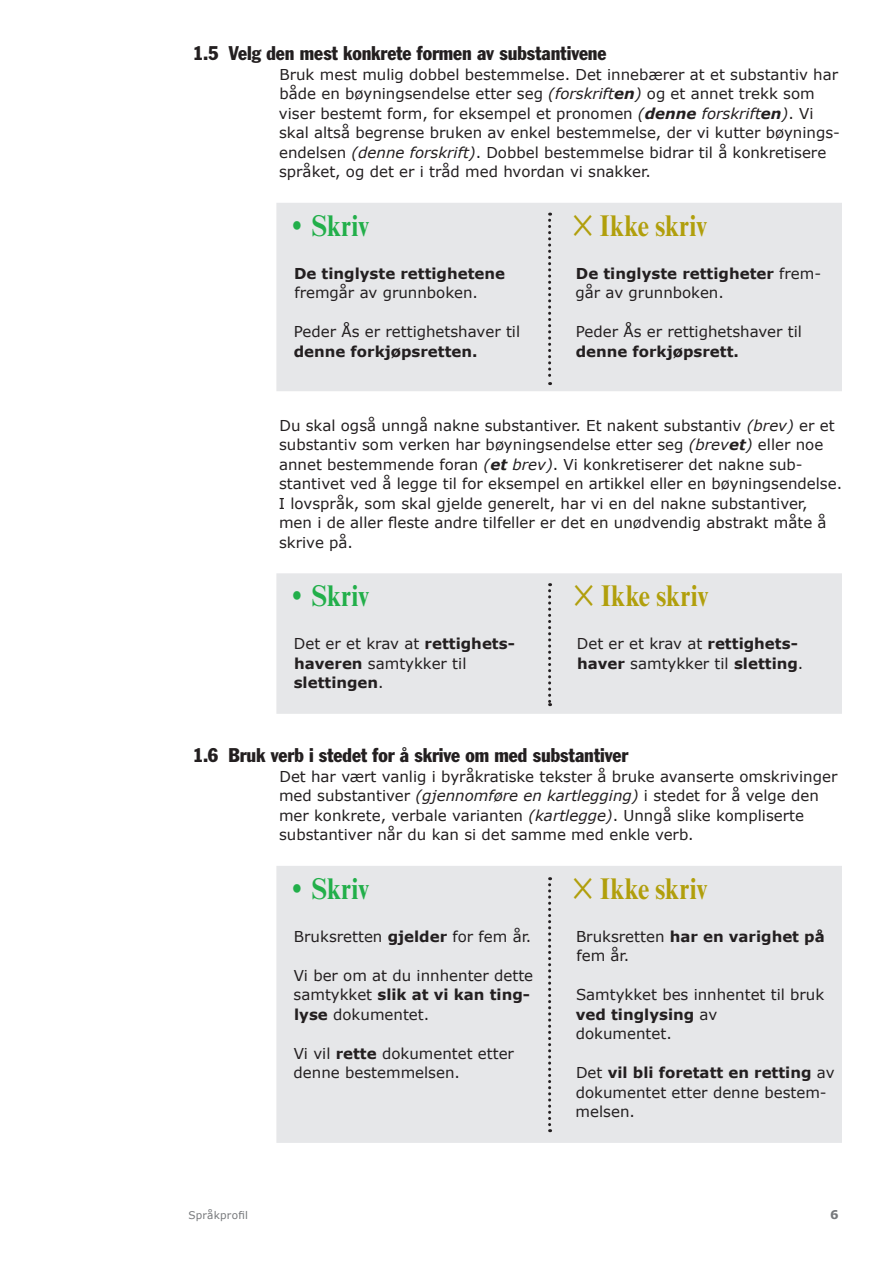
<style>
.page{position:relative;width:893px;height:1263px;background:#fff}
.page>*{position:absolute;margin:0;border:0;box-sizing:border-box;transform-origin:0 0}
.t1{font:700 30px "Times NRMT";letter-spacing:.01em;color:#b19f0c;scale:.85 1}
.t2{font:700 30px "Times NRMT";color:#22af4a;scale:.85 1}
.t3{font:condensed 19.5px "Franklin Gothic";letter-spacing:-.005em;color:#231f20}
.t4{font:15px/19.5px "Verdana";color:#231f20}
.t5{font:700 15px/19.5px "Verdana";color:#231f20}
.t6{font:700 12px "Verdana";color:#76787b}
.t7{font:10.5px "Verdana";letter-spacing:.02em;color:#76787b}
.s1{font-style:italic}
.s2{font-weight:700;font-style:italic}
.s3{font-weight:400}
.s4{font-weight:700}
</style>
<div class="page">
<div style="left:276px;top:203px;width:566px;height:188px;background:#e6e7e9"></div>
<div style="left:276px;top:573px;width:566px;height:141px;background:#e6e7e9"></div>
<div style="left:276px;top:866px;width:566px;height:277px;background:#e6e7e9"></div>
<svg style="left:548px;top:213px;width:3px;height:172px"></svg>
<svg style="left:548px;top:583px;width:3px;height:123px"></svg>
<svg style="left:548px;top:877px;width:3px;height:255px"></svg>
<h2 class="t3" style="left:193px;top:41px;width:415px">1.5 Velg den mest konkrete formen av substantivene</h2>
<p class="t4" style="left:279px;top:65px;width:563px">Bruk mest mulig dobbel bestemmelse. Det innebærer at et substantiv har både en bøyningsendelse etter seg <span class="s1">(forskrift</span><span class="s2">en</span><span class="s1">)</span> og et annet trekk som viser bestemt form, for eksempel et pronomen <span class="s1">(</span><span class="s2">denne</span> <span class="s1">forskrift</span><span class="s2">en</span><span class="s1">)</span>. Vi skal altså begrense bruken av enkel bestemmelse, der vi kutter bøynings&shy;endelsen <span class="s1">(denne forskrift)</span>. Dobbel bestemmelse bidrar til å konkretisere språket, og det er i tråd med hvordan vi snakker.</p>
<h1 class="t2" style="left:292px;top:207px;width:92px">• Skriv</h1>
<h1 class="t1" style="left:573px;top:207px;width:159px">✕ Ikke skriv</h1>
<p class="t5" style="left:294px;top:264px;width:213px">De tinglyste rettighetene</p>
<p class="t4" style="left:294px;top:283px;width:185px">fremgår av grunnboken.</p>
<p class="t4" style="left:294px;top:322px;width:228px">Peder Ås er rettighetshaver til</p>
<p class="t5" style="left:294px;top:342px;width:185px">denne forkjøpsretten.</p>
<p class="t5" style="left:575px;top:264px;width:247px">De tinglyste rettigheter <span class="s3">frem&shy;går av grunnboken.</span></p>
<p class="t4" style="left:576px;top:322px;width:228px">Peder Ås er rettighetshaver til</p>
<p class="t5" style="left:576px;top:342px;width:165px">denne forkjøpsrett.</p>
<p class="t4" style="left:279px;top:416px;width:565px">Du skal også unngå nakne substantiver. Et nakent substantiv <span class="s1">(brev)</span> er et substantiv som verken har bøyningsendelse etter seg <span class="s1">(brev</span><span class="s2">et</span><span class="s1">)</span> eller noe annet bestemmende foran <span class="s1">(</span><span class="s2">et</span> <span class="s1">brev)</span>. Vi konkretiserer det nakne sub&shy;stantivet ved å legge til for eksempel en artikkel eller en bøyningsendelse.<br>I lovspråk, som skal gjelde generelt, har vi en del nakne substantiver, men i de aller fleste andre tilfeller er det en unødvendig abstrakt måte å skrive på.</p>
<h1 class="t2" style="left:292px;top:578px;width:92px">• Skriv</h1>
<h1 class="t1" style="left:574px;top:578px;width:159px">✕ Ikke skriv</h1>
<p class="t5" style="left:294px;top:634px;width:223px"><span class="s3">Det er et krav at</span> rettighets&shy;haveren <span class="s3">samtykker til </span>slettingen<span class="s3">.</span></p>
<p class="t4" style="left:577px;top:634px;width:228px">Det er et krav at <span class="s4">rettighets&shy;haver</span> samtykker til <span class="s4">sletting</span>.</p>
<h2 class="t3" style="left:193px;top:743px;width:437px">1.6 Bruk verb i stedet for å skrive om med substantiver</h2>
<p class="t4" style="left:279px;top:767px;width:560px">Det har vært vanlig i byråkratiske tekster å bruke avanserte omskrivinger med substantiver <span class="s1">(gjennomføre en kartlegging)</span> i stedet for å velge den mer konkrete, verbale varianten <span class="s1">(kartlegge)</span>. Unngå slike kompliserte substantiver når du kan si det samme med enkle verb.</p>
<h1 class="t2" style="left:292px;top:870px;width:92px">• Skriv</h1>
<h1 class="t1" style="left:573px;top:870px;width:159px">✕ Ikke skriv</h1>
<p class="t4" style="left:294px;top:927px;width:239px">Bruksretten <span class="s4">gjelder</span> for fem år.</p>
<p class="t4" style="left:294px;top:966px;width:241px">Vi ber om at du innhenter dette samtykket <span class="s4">slik at vi kan ting-- lyse</span> dokumentet.</p>
<p class="t4" style="left:294px;top:1044px;width:222px">Vi vil <span class="s4">rette</span> dokumentet etter denne bestemmelsen.</p>
<p class="t4" style="left:576px;top:927px;width:250px">Bruksretten <span class="s4">har en varighet på </span>fem år.</p>
<p class="t4" style="left:576px;top:985px;width:250px">Samtykket bes innhentet til bruk <span class="s4">ved tinglysing</span> av<br>dokumentet.</p>
<p class="t4" style="left:576px;top:1063px;width:260px">Det <span class="s4">vil bli foretatt en retting</span> av dokumentet etter denne bestem&shy;melsen.</p>
<p class="t7" style="left:189px;top:1209px;width:61px">Språkprofil</p>
<p class="t6" style="left:830px;top:1207px;width:10px">6</p>
</div>
